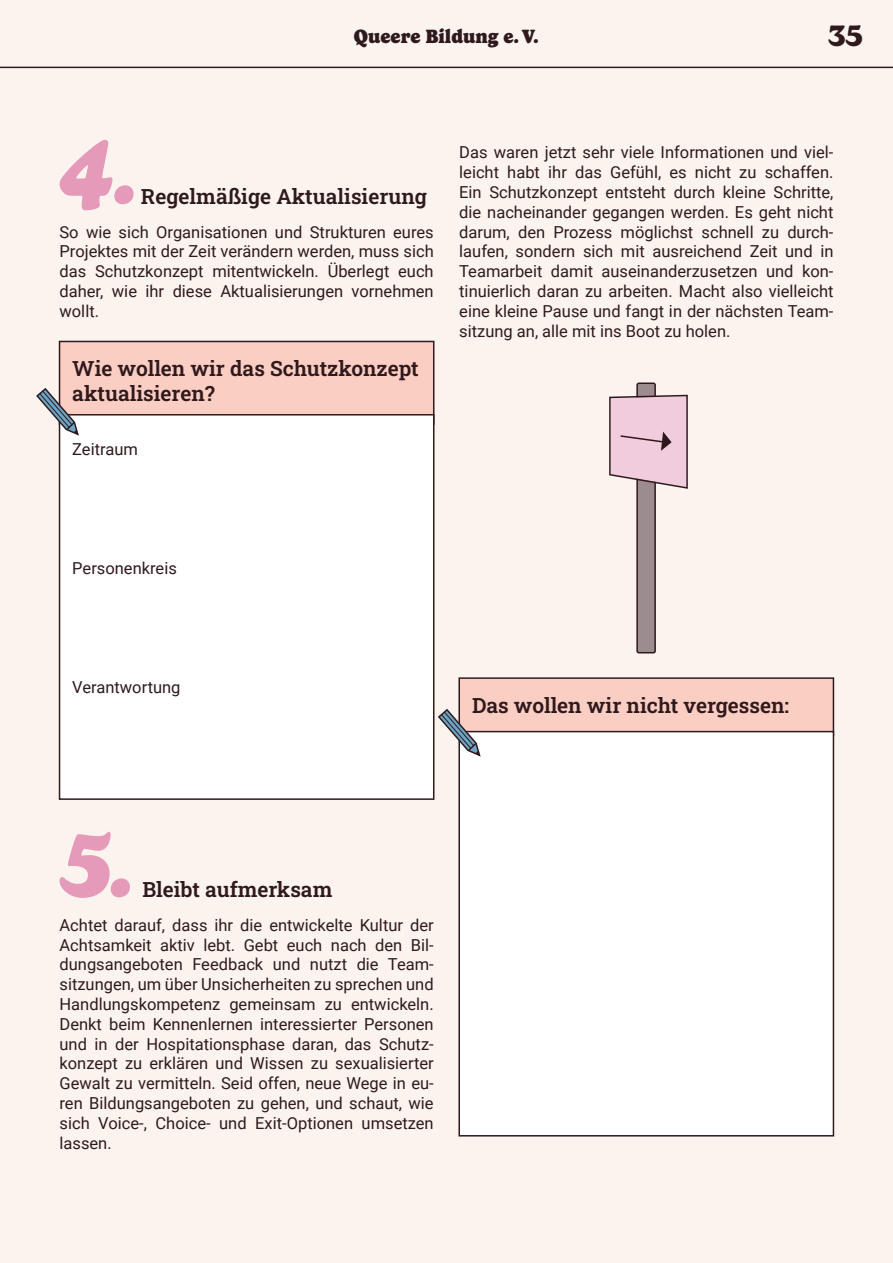
<style>
.page{position:relative;width:893px;height:1263px;background:#fbf4ee}
.page>*{position:absolute;margin:0;border:0;box-sizing:border-box;transform-origin:0 0}
.t1{font:italic 900 91.65px "Gelica";color:#e69ab9}
.t2{font:700 30px "Gelica";color:#2f191d}
.t3{font:21px/25.2px "Roboto Slab";color:#2f191d}
.t4{font:900 19.5px "Gelica";color:#2f191d}
.t5{font:16.5px/19.8px "Roboto";color:#2f191d;text-align:justify}
</style>
<div class="page">
<hr style="left:0;top:67px;width:893px;height:1px;background:#2f191d">
<div style="left:59px;top:341px;width:375px;height:84px;background:#facec2;border:2px solid #2f191d"></div>
<div style="left:59px;top:414px;width:375px;height:386px;background:#fff;border:2px solid #2f191d"></div>
<div style="left:458px;top:677px;width:376px;height:59px;background:#facec2;border:2px solid #2f191d"></div>
<div style="left:458px;top:731px;width:376px;height:405px;background:#fff;border:2px solid #2f191d"></div>
<div style="left:637px;top:383px;width:18px;height:270px;background:#9c8b8f;border-radius:2px"></div>
<div style="left:636px;top:382px;width:20px;height:271px;border:2px solid #2f181d;border-radius:2px"></div>
<svg style="left:609px;top:394px;width:79px;height:96px;background:#debdcb"></svg>
<svg style="left:36px;top:387px;width:44px;height:50px"></svg>
<svg style="left:438px;top:708px;width:44px;height:50px"></svg>
<p class="t4" style="left:354px;top:25px;width:187px">Queere Bildung e. V.</p>
<h2 class="t2" style="left:828px;top:19px;width:36px">35</h2>
<h2 class="t1" style="left:56px;top:118px;width:81px">4.</h2>
<h2 class="t3" style="left:141px;top:183px;width:287px">Regelmäßige Aktualisierung</h2>
<p class="t5" style="left:60px;top:221px;width:376px">So wie sich Organisationen und Strukturen eures Projektes mit der Zeit verändern werden, muss sich das Schutzkonzept mitentwickeln. Überlegt euch daher, wie ihr diese Aktualisierungen vornehmen wollt.</p>
<h2 class="t3" style="left:72px;top:355px;width:348px">Wie wollen wir das Schutzkonzept aktualisieren?</h2>
<p class="t5" style="left:72px;top:439px;width:67px">Zeitraum</p>
<p class="t5" style="left:459px;top:142px;width:376px">Das waren jetzt sehr viele Informationen und viel&shy;leicht habt ihr das Gefühl, es nicht zu schaffen.<br>Ein Schutzkonzept entsteht durch kleine Schritte, die nacheinander gegangen werden. Es geht nicht darum, den Prozess möglichst schnell zu durch&shy;laufen, sondern sich mit ausreichend Zeit und in Teamarbeit damit auseinanderzusetzen und kon&shy;tinuierlich daran zu arbeiten. Macht also vielleicht eine kleine Pause und fangt in der nächsten Team&shy;sitzung an, alle mit ins Boot zu holen.</p>
<p class="t5" style="left:72px;top:558px;width:106px">Personenkreis</p>
<p class="t5" style="left:72px;top:677px;width:110px">Verantwortung</p>
<p class="t3" style="left:472px;top:692px;width:319px">Das wollen wir nicht vergessen:</p>
<h2 class="t1" style="left:57px;top:811px;width:77px">5.</h2>
<h2 class="t3" style="left:142px;top:876px;width:192px">Bleibt aufmerksam</h2>
<p class="t5" style="left:60px;top:914px;width:376px">Achtet darauf, dass ihr die entwickelte Kultur der Achtsamkeit aktiv lebt. Gebt euch nach den Bil&shy;dungsangeboten Feedback und nutzt die Team&shy;sitzungen, um über Unsicherheiten zu sprechen und Handlungskompetenz gemeinsam zu entwickeln.<br>Denkt beim Kennenlernen interessierter Personen und in der Hospitationsphase daran, das Schutz&shy;konzept zu erklären und Wissen zu sexualisierter Gewalt zu vermitteln. Seid offen, neue Wege in eu&shy;ren Bildungsangeboten zu gehen, und schaut, wie sich Voice-, Choice- und Exit-Optionen umsetzen lassen.</p>
</div>
